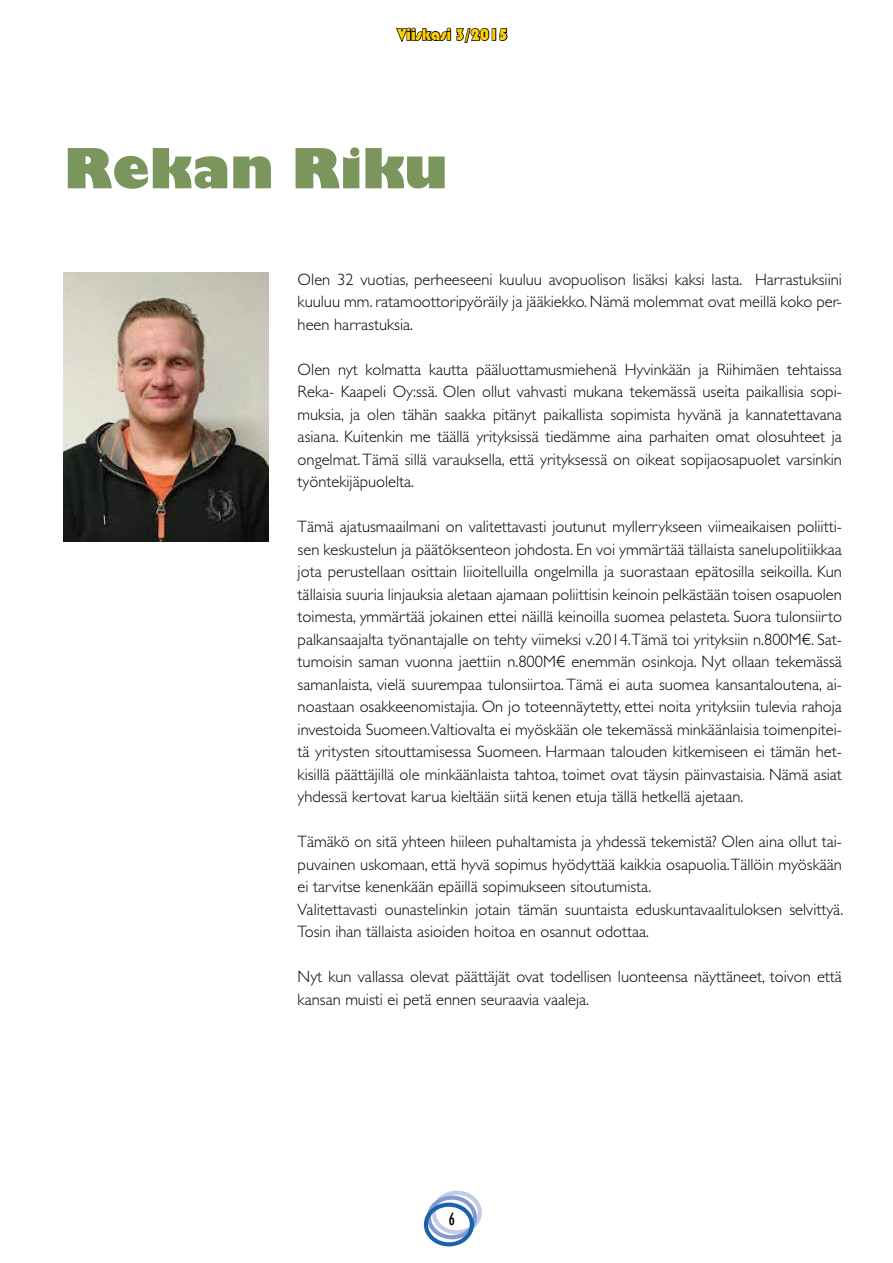
<style>
.page{position:relative;width:893px;height:1263px;background:#fff}
.page>*{position:absolute;margin:0;border:0;box-sizing:border-box;transform-origin:0 0}
.t1{font:800 54px "Gill Sans";color:#7b965d}
.t2{font:condensed 18px "Gill Sans";color:#000}
.t3{font:300 16.5px/22.5px "Gill Sans";color:#000;text-align:justify}
.t4{font:16.5px "Bauhaus 93";color:#fc0}
</style>
<div class="page">
<svg style="left:396px;top:27px;width:94px;height:16px"></svg>
<div style="left:492px;top:28px;width:4px;height:13px;border:2px solid #000"></div>
<svg style="left:499px;top:28px;width:9px;height:13px"></svg>
<div style="left:432px;top:1190px;width:50px;height:44px;border:4px solid #c3cbe9;border-radius:50%"></div>
<div style="left:427px;top:1195px;width:50px;height:44px;border:4px solid #849acf;border-radius:50%"></div>
<div style="left:424px;top:1202px;width:50px;height:44px;border:4px solid #1961ac;border-radius:50%"></div>
<img style="left:64px;top:272px;width:205px;height:270px">
<p class="t4" style="left:398px;top:25px;width:112px">Viiskasi 3/2015</p>
<h1 class="t1" style="left:64px;top:135px;width:386px">Rekan Riku</h1>
<p class="t3" style="left:298px;top:268px;width:546px">Olen 32 vuotias, perheeseeni kuuluu avopuolison lisäksi kaksi lasta. Harrastuksiini kuuluu mm. ratamoottoripyöräily ja jääkiekko. Nämä molemmat ovat meillä koko per&shy;heen harrastuksia.</p>
<p class="t3" style="left:298px;top:358px;width:546px">Olen nyt kolmatta kautta pääluottamusmiehenä Hyvinkään ja Riihimäen tehtaissa Reka- Kaapeli Oy:ssä. Olen ollut vahvasti mukana tekemässä useita paikallisia sopi&shy;muksia, ja olen tähän saakka pitänyt paikallista sopimista hyvänä ja kannatettavana asiana. Kuitenkin me täällä yrityksissä tiedämme aina parhaiten omat olosuhteet ja ongelmat. Tämä sillä varauksella, että yrityksessä on oikeat sopijaosapuolet varsinkin työntekijäpuolelta.</p>
<p class="t3" style="left:298px;top:515px;width:546px">Tämä ajatusmaailmani on valitettavasti joutunut myllerrykseen viimeaikaisen poliitti&shy;sen keskustelun ja päätöksenteon johdosta. En voi ymmärtää tällaista sanelupolitiikkaa jota perustellaan osittain liioitelluilla ongelmilla ja suorastaan epätosilla seikoilla. Kun tällaisia suuria linjauksia aletaan ajamaan poliittisin keinoin pelkästään toisen osapuolen toimesta, ymmärtää jokainen ettei näillä keinoilla suomea pelasteta. Suora tulonsiirto palkansaajalta työnantajalle on tehty viimeksi v.2014.Tämä toi yrityksiin n.800M€. Sat&shy;tumoisin saman vuonna jaettiin n.800M€ enemmän osinkoja. Nyt ollaan tekemässä samanlaista, vielä suurempaa tulonsiirtoa. Tämä ei auta suomea kansantaloutena, ai&shy;noastaan osakkeenomistajia. On jo toteennäytetty, ettei noita yrityksiin tulevia rahoja investoida Suomeen.Valtiovalta ei myöskään ole tekemässä minkäänlaisia toimenpitei&shy;tä yritysten sitouttamisessa Suomeen. Harmaan talouden kitkemiseen ei tämän het&shy;kisillä päättäjillä ole minkäänlaista tahtoa, toimet ovat täysin päinvastaisia. Nämä asiat yhdessä kertovat karua kieltään siitä kenen etuja tällä hetkellä ajetaan.</p>
<p class="t3" style="left:298px;top:831px;width:547px;text-align:left">Tämäkö on sitä yhteen hiileen puhaltamista ja yhdessä tekemistä? Olen aina ollut tai&shy;puvainen uskomaan, että hyvä sopimus hyödyttää kaikkia osapuolia. Tällöin myöskään ei tarvitse kenenkään epäillä sopimukseen sitoutumista.<br>Valitettavasti ounastelinkin jotain tämän suuntaista eduskuntavaalituloksen selvittyä.<br>Tosin ihan tällaista asioiden hoitoa en osannut odottaa.</p>
<p class="t3" style="left:298px;top:966px;width:546px">Nyt kun vallassa olevat päättäjät ovat todellisen luonteensa näyttäneet, toivon että kansan muisti ei petä ennen seuraavia vaaleja.</p>
<p class="t2" style="left:449px;top:1208px;width:8px">6</p>
</div>
